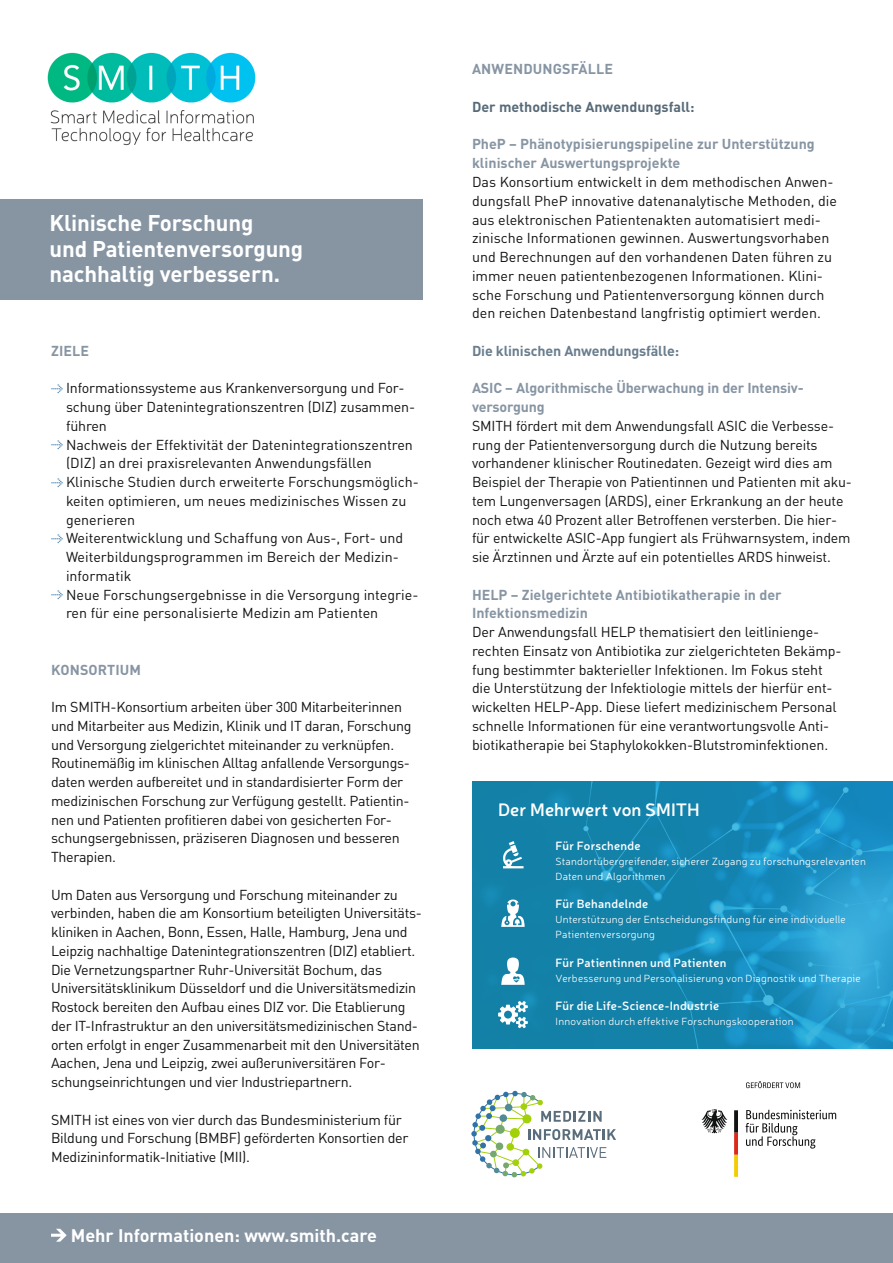
<style>
.page{position:relative;width:893px;height:1263px;background:#fff}
.page>*{position:absolute;margin:0;border:0;box-sizing:border-box;transform-origin:0 0}
.t1{font:700 22.5px/25.5px "DINOT";letter-spacing:-.005em;color:#fff}
.t2{font:700 18px "DINOT";color:#fff}
.t3{font:600 18px "Neris";color:#fff}
.t4{font:14.25px/18.8px "DINOT";letter-spacing:-.01em;color:#111212}
.t5{font:700 14.25px/18.8px "DINOT";color:#8795a3}
.t6{font:700 14.25px "DINOT";color:#586a78}
.t7{font:700 14.25px "DINOT";letter-spacing:-.01em;color:#697d8d}
.t8{font:600 12px "Neris";letter-spacing:.02em;color:#fff}
.t9{font:300 10.5px/15px "Neris";letter-spacing:.02em;color:#fff}
.s1{font-family:"Punktpfeil";font-size:12px;color:#3173a9}
</style>
<div class="page">
<div style="left:0;top:199px;width:422px;height:101px;background:#8795a3"></div>
<svg style="left:472px;top:782px;width:421px;height:267px;background:#188ab6"></svg>
<svg style="left:502px;top:841px;width:21px;height:27px"></svg>
<svg style="left:501px;top:899px;width:24px;height:28px"></svg>
<svg style="left:501px;top:957px;width:24px;height:28px"></svg>
<svg style="left:498px;top:1001px;width:30px;height:27px"></svg>
<svg style="left:471px;top:1091px;width:145px;height:86px"></svg>
<div style="left:0;top:1213px;width:893px;height:50px;background:#8795a3"></div>
<svg style="left:51px;top:1229px;width:16px;height:13px"></svg>
<svg style="left:746px;top:1110px;width:90px;height:38px"></svg>
<svg style="left:701px;top:1109px;width:26px;height:24px"></svg>
<svg style="left:734px;top:1110px;width:4px;height:67px"></svg>
<svg style="left:746px;top:1081px;width:54px;height:7px"></svg>
<img style="left:47px;top:52px;width:209px;height:94px">
<h1 class="t1" style="left:49px;top:210px;width:255px">Klinische Forschung<br>und Patientenversorgung nachhaltig verbessern.</h1>
<p class="t5" style="left:51px;top:341px;width:40px">ZIELE</p>
<p class="t4" style="left:51px;top:378px;width:355px"><span class="s1">A</span> Informationssysteme aus Krankenversorgung und For-</p>
<p class="t4" style="left:66px;top:397px;width:351px">schung über Datenintegrationszentren (DIZ) zusammen-</p>
<p class="t4" style="left:66px;top:416px;width:42px">führen</p>
<p class="t4" style="left:51px;top:435px;width:363px"><span class="s1">A</span> Nachweis der Effektivität der Datenintegrationszentren</p>
<p class="t4" style="left:66px;top:453px;width:307px">(DIZ) an drei praxisrelevanten Anwendungsfällen</p>
<p class="t4" style="left:51px;top:472px;width:369px"><span class="s1">A</span> Klinische Studien durch erweiterte Forschungsmöglich-</p>
<p class="t4" style="left:66px;top:491px;width:342px">keiten optimieren, um neues medizinisches Wissen zu</p>
<p class="t4" style="left:66px;top:510px;width:71px">generieren</p>
<p class="t4" style="left:51px;top:528px;width:354px"><span class="s1">A</span> Weiterentwicklung und Schaffung von Aus-, Fort- und</p>
<p class="t4" style="left:66px;top:547px;width:332px">Weiterbildungsprogrammen im Bereich der Medizin-</p>
<p class="t4" style="left:66px;top:566px;width:67px">informatik</p>
<p class="t4" style="left:51px;top:585px;width:369px"><span class="s1">A</span> Neue Forschungsergebnisse in die Versorgung integrie-</p>
<p class="t4" style="left:66px;top:603px;width:314px">ren für eine personalisierte Medizin am Patienten</p>
<p class="t5" style="left:51px;top:660px;width:92px">KONSORTIUM</p>
<p class="t4" style="left:51px;top:697px;width:362px">Im SMITH-Konsortium arbeiten über 300 Mitarbeiterinnen und Mitarbeiter aus Medizin, Klinik und IT daran, Forschung und Versorgung zielgerichtet miteinander zu verknüpfen.<br>Routinemäßig im klinischen Alltag anfallende Versorgungs&shy;daten werden aufbereitet und in standardisierter Form der medizinischen Forschung zur Verfügung gestellt. Patientin&shy;nen und Patienten profitieren dabei von gesicherten For&shy;schungsergebnissen, präziseren Diagnosen und besseren Therapien.</p>
<p class="t4" style="left:51px;top:885px;width:373px">Um Daten aus Versorgung und Forschung miteinander zu verbinden, haben die am Konsortium beteiligten Universitäts&shy;kliniken in Aachen, Bonn, Essen, Halle, Hamburg, Jena und Leipzig nachhaltige Datenintegrationszentren (DIZ) etabliert.<br>Die Vernetzungspartner Ruhr-Universität Bochum, das Universitätsklinikum Düsseldorf und die Universitätsmedizin Rostock bereiten den Aufbau eines DIZ vor. Die Etablierung der IT-Infrastruktur an den universitätsmedizinischen Stand&shy;orten erfolgt in enger Zusammenarbeit mit den Universitäten Aachen, Jena und Leipzig, zwei außeruniversitären For&shy;schungseinrichtungen und vier Industriepartnern.</p>
<p class="t4" style="left:51px;top:1110px;width:359px">SMITH ist eines von vier durch das Bundesministerium für<br>Bildung und Forschung (BMBF) geförderten Konsortien der<br>Medizininformatik-Initiative (MII).</p>
<p class="t2" style="left:71px;top:1223px;width:308px">Mehr Informationen: www.smith.care</p>
<p class="t5" style="left:472px;top:60px;width:142px">ANWENDUNGSFÄLLE</p>
<p class="t6" style="left:472px;top:97px;width:224px">Der methodische Anwendungsfall:</p>
<p class="t5" style="left:472px;top:135px;width:344px">PheP – Phänotypisierungspipeline zur Unterstützung klinischer Auswertungsprojekte</p>
<p class="t4" style="left:472px;top:172px;width:366px">Das Konsortium entwickelt in dem methodischen Anwen&shy;dungsfall PheP innovative datenanalytische Methoden, die aus elektronischen Patientenakten automatisiert medi&shy;zinische Informationen gewinnen. Auswertungsvorhaben und Berechnungen auf den vorhandenen Daten führen zu immer neuen patientenbezogenen Informationen. Klini&shy;sche Forschung und Patientenversorgung können durch den reichen Datenbestand langfristig optimiert werden.</p>
<p class="t7" style="left:472px;top:341px;width:209px">Die klinischen Anwendungsfälle:</p>
<p class="t5" style="left:472px;top:378px;width:333px">ASIC – Algorithmische Überwachung in der Intensiv&shy;versorgung</p>
<p class="t4" style="left:472px;top:416px;width:381px">SMITH fördert mit dem Anwendungsfall ASIC die Verbesse&shy;rung der Patientenversorgung durch die Nutzung bereits vorhandener klinischer Routinedaten. Gezeigt wird dies am Beispiel der Therapie von Patientinnen und Patienten mit aku&shy;tem Lungenversagen (ARDS), einer Erkrankung an der heute noch etwa 40 Prozent aller Betroffenen versterben. Die hier&shy;für entwickelte ASIC-App fungiert als Frühwarnsystem, indem sie Ärztinnen und Ärzte auf ein potentielles ARDS hinweist.</p>
<p class="t5" style="left:472px;top:585px;width:311px">HELP – Zielgerichtete Antibiotikatherapie in der<br>Infektionsmedizin</p>
<p class="t4" style="left:472px;top:622px;width:371px">Der Anwendungsfall HELP thematisiert den leitlinienge&shy;rechten Einsatz von Antibiotika zur zielgerichteten Bekämp&shy;fung bestimmter bakterieller Infektionen. Im Fokus steht die Unterstützung der Infektiologie mittels der hierfür ent&shy;wickelten HELP-App. Diese liefert medizinischem Personal schnelle Informationen für eine verantwortungsvolle Anti&shy;biotikatherapie bei Staphylokokken-Blutstrominfektionen.</p>
<p class="t3" style="left:498px;top:797px;width:203px">Der Mehrwert von SMITH</p>
<p class="t8" style="left:556px;top:838px;width:86px">Für Forschende</p>
<p class="t9" style="left:556px;top:853px;width:312px">Standortübergreifender, sicherer Zugang zu forschungsrelevanten<br>Daten und Algorithmen</p>
<p class="t8" style="left:556px;top:896px;width:94px">Für Behandelnde</p>
<p class="t9" style="left:556px;top:912px;width:292px">Unterstützung der Entscheidungsfindung für eine individuelle<br>Patientenversorgung</p>
<p class="t8" style="left:556px;top:954px;width:172px">Für Patientinnen und Patienten</p>
<p class="t9" style="left:556px;top:970px;width:307px">Verbesserung und Personalisierung von Diagnostik und Therapie</p>
<p class="t8" style="left:556px;top:998px;width:165px">Für die Life-Science-Industrie</p>
<p class="t9" style="left:556px;top:1013px;width:239px">Innovation durch effektive Forschungskooperation</p>
</div>
